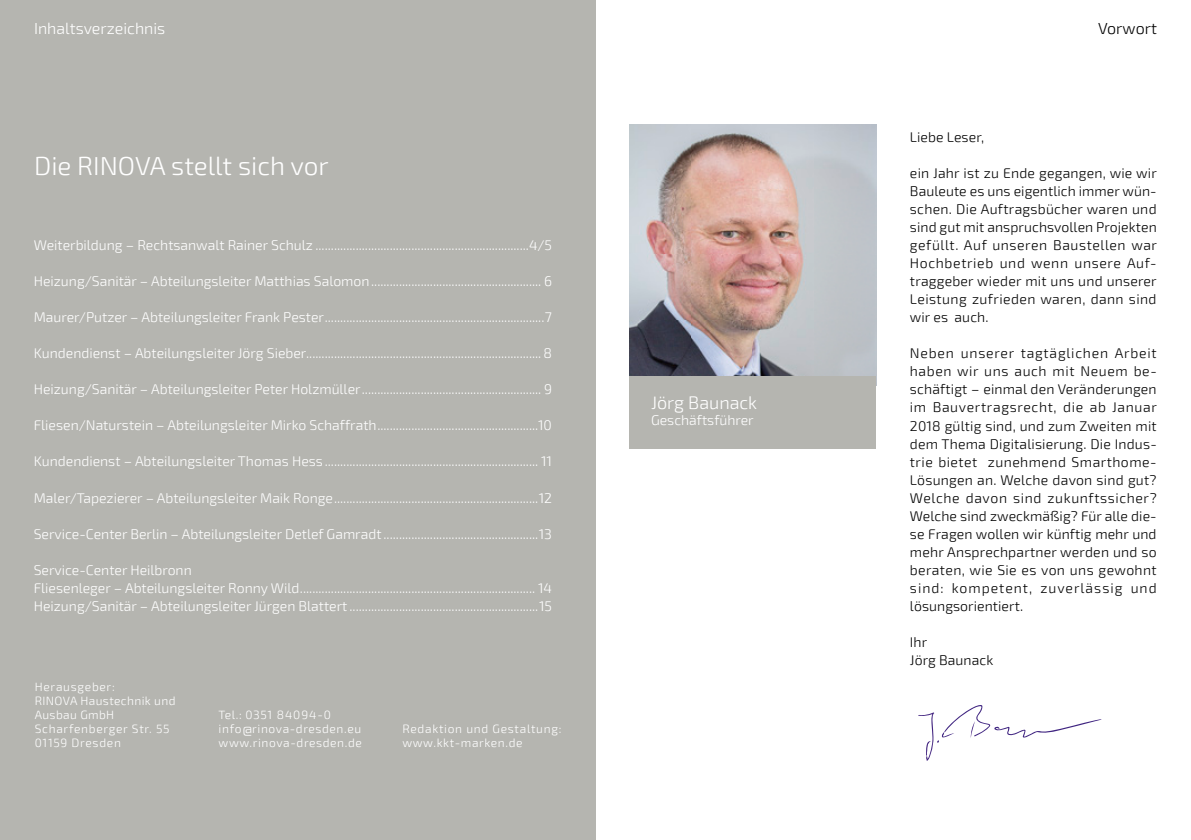
<style>
.page{position:relative;width:1191px;height:840px;background:#fff}
.page>*{position:absolute;margin:0;border:0;box-sizing:border-box;transform-origin:0 0}
.t1{font:300 26px "Exo 2";color:#fff}
.t2{font:300 18px "Exo 2";color:#fff}
.t3{font:300 16px "Exo 2";color:#fff}
.t4{font:300 16px "Exo 2";color:#000}
.t5{font:300 14px/18px "Exo 2";color:#fff}
.t6{font:300 14px/18px "Exo 2";letter-spacing:.015em;color:#000;text-align:justify}
.t7{font:300 12px/14px "Exo 2";letter-spacing:.05em;color:#fff}
.s1{font-size:14px}
</style>
<div class="page">
<img style="left:629px;top:125px;width:247px;height:251px">
<div style="left:629px;top:376px;width:247px;height:72px;background:#b5b5b0"></div>
<div style="left:0;top:0;width:595px;height:839px;background:#b5b5b0"></div>
<svg style="left:918px;top:705px;width:183px;height:55px"></svg>
<p class="t3" style="left:34px;top:19px;width:133px">Inhaltsverzeichnis</p>
<p class="t4" style="left:1098px;top:19px;width:60px">Vorwort</p>
<h1 class="t1" style="left:34px;top:151px;width:296px">Die RINOVA stellt sich vor</h1>
<p class="t5" style="left:34px;top:236px;width:519px">Weiterbildung – Rechtsanwalt Rainer Schulz .....................................................................4/5</p>
<p class="t5" style="left:34px;top:272px;width:519px">Heizung/Sanitär – Abteilungsleiter Matthias Salomon ....................................................... 6</p>
<p class="t5" style="left:34px;top:308px;width:519px">Maurer/Putzer – Abteilungsleiter Frank Pester .......................................................................7</p>
<p class="t5" style="left:34px;top:344px;width:519px">Kundendienst – Abteilungsleiter Jörg Sieber ............................................................................8</p>
<p class="t5" style="left:34px;top:380px;width:519px">Heizung/Sanitär – Abteilungsleiter Peter Holzmüller .......................................................... 9</p>
<p class="t5" style="left:34px;top:416px;width:519px">Fliesen/Naturstein – Abteilungsleiter Mirko Schaffrath ....................................................10</p>
<p class="t5" style="left:34px;top:452px;width:519px">Kundendienst – Abteilungsleiter Thomas Hess ..................................................................... 11</p>
<p class="t5" style="left:34px;top:488px;width:519px">Maler/Tapezierer – Abteilungsleiter Maik Ronge ..................................................................12</p>
<p class="t5" style="left:34px;top:524px;width:519px">Service-Center Berlin – Abteilungsleiter Detlef Gamradt ..................................................13</p>
<p class="t5" style="left:34px;top:560px;width:519px">Service-Center Heilbronn<br>Fliesenleger – Abteilungsleiter Ronny Wild ............................................................................ 14<br>Heizung/Sanitär – Abteilungsleiter Jürgen Blattert .............................................................15</p>
<p class="t7" style="left:35px;top:679px;width:142px">Herausgeber:<br>RINOVA Haustechnik und<br>Ausbau GmbH<br>Scharfenberger Str. 55<br>01159 Dresden</p>
<p class="t7" style="left:218px;top:707px;width:145px">Tel.: 0351 84094-0 info<span class="s1">@</span>rinova-dresden.eu www.rinova-dresden.de</p>
<p class="t7" style="left:402px;top:721px;width:161px">Redaktion und Gestaltung: www.kkt-marken.de</p>
<p class="t2" style="left:651px;top:392px;width:108px">Jörg Baunack</p>
<p class="t5" style="left:651px;top:411px;width:104px">Geschäftsführer</p>
<p class="t6" style="left:910px;top:128px;width:76px">Liebe Leser,</p>
<p class="t6" style="left:910px;top:164px;width:249px">ein Jahr ist zu Ende gegangen, wie wir Bauleute es uns eigentlich immer wün&shy;schen. Die Auftragsbücher waren und sind gut mit anspruchsvollen Projekten gefüllt. Auf unseren Baustellen war Hochbetrieb und wenn unsere Auf&shy;traggeber wieder mit uns und unserer Leistung zufrieden waren, dann sind wir es auch.</p>
<p class="t6" style="left:910px;top:344px;width:248px">Neben unserer tagtäglichen Arbeit haben wir uns auch mit Neuem be&shy;schäftigt – einmal den Veränderungen im Bauvertragsrecht, die ab Januar 2018 gültig sind, und zum Zweiten mit dem Thema Digitalisierung. Die Indus&shy;trie bietet zunehmend Smarthome-Lösungen an. Welche davon sind gut?<br>Welche davon sind zukunftssicher?<br>Welche sind zweckmäßig? Für alle die&shy;se Fragen wollen wir künftig mehr und mehr Ansprechpartner werden und so beraten, wie Sie es von uns gewohnt sind: kompetent, zuverlässig und lösungsorientiert.</p>
<p class="t6" style="left:910px;top:632px;width:85px">Ihr<br>Jörg Baunack</p>
</div>
